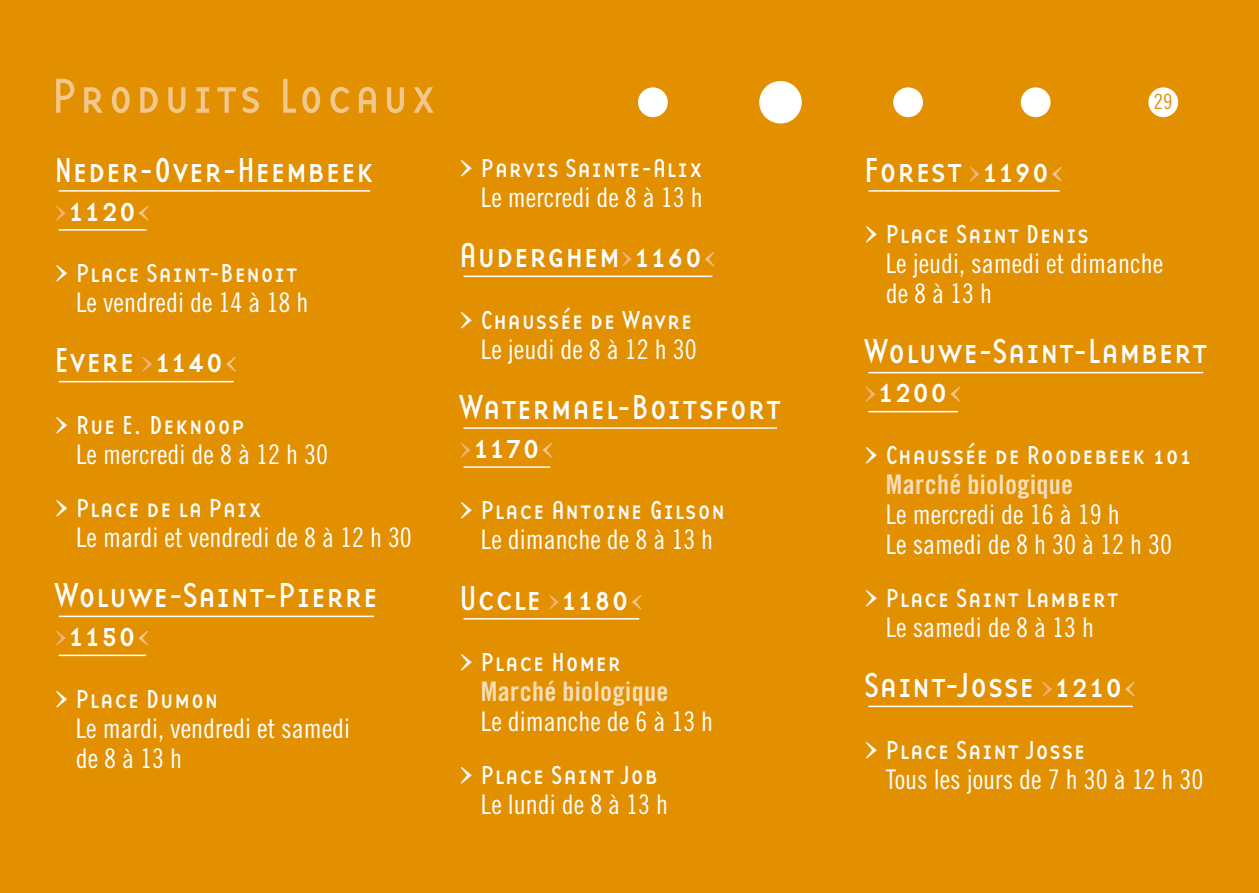
<style>
.page{position:relative;width:1259px;height:893px;background:#e28f00}
.page>*{position:absolute;margin:0;border:0;box-sizing:border-box;transform-origin:0 0}
.t1{font:51px "Base Twelve Sans Smallcaps";letter-spacing:.05em;color:#f2c78b}
.t2{font:36px/39px "Base Twelve Sans Smallcaps";letter-spacing:.01em;color:#fff}
.t3{font:27px/30px "Trade Gothic LT Std Cn 18";color:#fff}
.t4{font:27px "Base Twelve Sans Smallcaps";letter-spacing:.02em;color:#fff}
.t5{font:27px "Trade Gothic LT Std Bd Cn 20";letter-spacing:.015em;color:#f7debb}
.t6{font:21px "Trade Gothic LT Std Cn 18";color:#e28f00}
.s1{font-size:27px;color:#f6b282}
.s2{font-size:27px;color:#f2c78b}
.s3{font-size:30px}
</style>
<div class="page">
<div style="left:638px;top:87px;width:30px;height:30px;background:#fff;border-radius:50%"></div>
<div style="left:759px;top:81px;width:42px;height:43px;background:#fff;border-radius:50%"></div>
<div style="left:893px;top:87px;width:30px;height:30px;background:#fff;border-radius:50%"></div>
<div style="left:1020px;top:87px;width:30px;height:30px;background:#fff;border-radius:50%"></div>
<div style="left:1148px;top:87px;width:30px;height:30px;background:#fff;border-radius:50%"></div>
<hr style="left:59px;top:190px;width:311px;height:2px;background:#fff">
<hr style="left:59px;top:229px;width:88px;height:2px;background:#fff">
<hr style="left:59px;top:381px;width:175px;height:1px;background:#fff">
<hr style="left:59px;top:616px;width:315px;height:1px;background:#fff">
<hr style="left:59px;top:655px;width:87px;height:1px;background:#fff">
<hr style="left:463px;top:276px;width:249px;height:1px;background:#fff">
<hr style="left:463px;top:427px;width:314px;height:2px;background:#fff">
<hr style="left:463px;top:466px;width:87px;height:2px;background:#fff">
<hr style="left:463px;top:618px;width:176px;height:2px;background:#fff">
<hr style="left:868px;top:190px;width:191px;height:2px;background:#fff">
<hr style="left:868px;top:372px;width:335px;height:1px;background:#fff">
<hr style="left:868px;top:411px;width:90px;height:1px;background:#fff">
<hr style="left:868px;top:706px;width:264px;height:1px;background:#fff">
<h1 class="t1" style="left:52px;top:65px;width:386px">Produits Locaux</h1>
<h2 class="t2" style="left:54px;top:150px;width:321px">Neder-Over-Heembeek <span class="s1">&gt;</span>1120<span class="s2">&lt;</span></h2>
<p class="t4" style="left:54px;top:257px;width:244px"><span class="s3">&gt;</span> Place Saint-Benoit</p>
<p class="t3" style="left:76px;top:291px;width:234px">Le vendredi de 14 à 18 h</p>
<h2 class="t2" style="left:54px;top:340px;width:185px">Evere <span class="s1">&gt;</span>1140<span class="s2">&lt;</span></h2>
<p class="t4" style="left:54px;top:409px;width:192px"><span class="s3">&gt;</span> Rue E. Deknoop</p>
<p class="t3" style="left:76px;top:443px;width:253px">Le mercredi de 8 à 12 h 30</p>
<p class="t4" style="left:54px;top:492px;width:209px"><span class="s3">&gt;</span> Place de la Paix</p>
<p class="t3" style="left:76px;top:526px;width:337px">Le mardi et vendredi de 8 à 12 h 30</p>
<h2 class="t2" style="left:54px;top:575px;width:325px">Woluwe-Saint-Pierre <span class="s1">&gt;</span>1150<span class="s2">&lt;</span></h2>
<p class="t4" style="left:54px;top:682px;width:165px"><span class="s3">&gt;</span> Place Dumon</p>
<p class="t3" style="left:76px;top:716px;width:276px">Le mardi, vendredi et samedi de 8 à 13 h</p>
<p class="t4" style="left:459px;top:152px;width:245px"><span class="s3">&gt;</span> Parvis Sainte-Alix</p>
<p class="t3" style="left:481px;top:186px;width:223px">Le mercredi de 8 à 13 h</p>
<h2 class="t2" style="left:459px;top:235px;width:258px">Auderghem<span class="s1">&gt;</span>1160<span class="s2">&lt;</span></h2>
<p class="t4" style="left:459px;top:303px;width:235px"><span class="s3">&gt;</span> Chaussée de Wavre</p>
<p class="t3" style="left:481px;top:337px;width:217px">Le jeudi de 8 à 12 h 30</p>
<h2 class="t2" style="left:459px;top:387px;width:323px">Watermael-Boitsfort <span class="s1">&gt;</span>1170<span class="s2">&lt;</span></h2>
<p class="t4" style="left:459px;top:494px;width:267px"><span class="s3">&gt;</span> Place Antoine Gilson</p>
<p class="t3" style="left:481px;top:528px;width:234px">Le dimanche de 8 à 13 h</p>
<h2 class="t2" style="left:459px;top:578px;width:185px">Uccle <span class="s1">&gt;</span>1180<span class="s2">&lt;</span></h2>
<p class="t4" style="left:459px;top:646px;width:164px"><span class="s3">&gt;</span> Place Homer</p>
<p class="t5" style="left:481px;top:682px;width:189px">Marché biologique</p>
<p class="t3" style="left:481px;top:710px;width:234px">Le dimanche de 6 à 13 h</p>
<p class="t4" style="left:459px;top:759px;width:200px"><span class="s3">&gt;</span> Place Saint Job</p>
<p class="t3" style="left:481px;top:793px;width:189px">Le lundi de 8 à 13 h</p>
<h2 class="t2" style="left:864px;top:150px;width:201px">Forest <span class="s1">&gt;</span>1190<span class="s2">&lt;</span></h2>
<p class="t6" style="left:1153px;top:94px;width:20px">29</p>
<p class="t4" style="left:864px;top:218px;width:226px"><span class="s3">&gt;</span> Place Saint Denis</p>
<p class="t3" style="left:885px;top:252px;width:279px">Le jeudi, samedi et dimanche de 8 à 13 h</p>
<h2 class="t2" style="left:864px;top:331px;width:345px">Woluwe-Saint-Lambert <span class="s1">&gt;</span>1200<span class="s2">&lt;</span></h2>
<p class="t4" style="left:864px;top:439px;width:330px"><span class="s3">&gt;</span> Chaussée de Roodebeek 101</p>
<p class="t5" style="left:885px;top:475px;width:189px">Marché biologique</p>
<p class="t3" style="left:885px;top:503px;width:288px">Le mercredi de 16 à 19 h<br>Le samedi de 8 h 30 à 12 h 30</p>
<p class="t4" style="left:864px;top:582px;width:256px"><span class="s3">&gt;</span> Place Saint Lambert</p>
<p class="t3" style="left:885px;top:616px;width:210px">Le samedi de 8 à 13 h</p>
<h2 class="t2" style="left:864px;top:665px;width:274px">Saint-Josse <span class="s1">&gt;</span>1210<span class="s2">&lt;</span></h2>
<p class="t4" style="left:864px;top:733px;width:223px"><span class="s3">&gt;</span> Place Saint Josse</p>
<p class="t3" style="left:885px;top:767px;width:319px">Tous les jours de 7 h 30 à 12 h 30</p>
</div>
